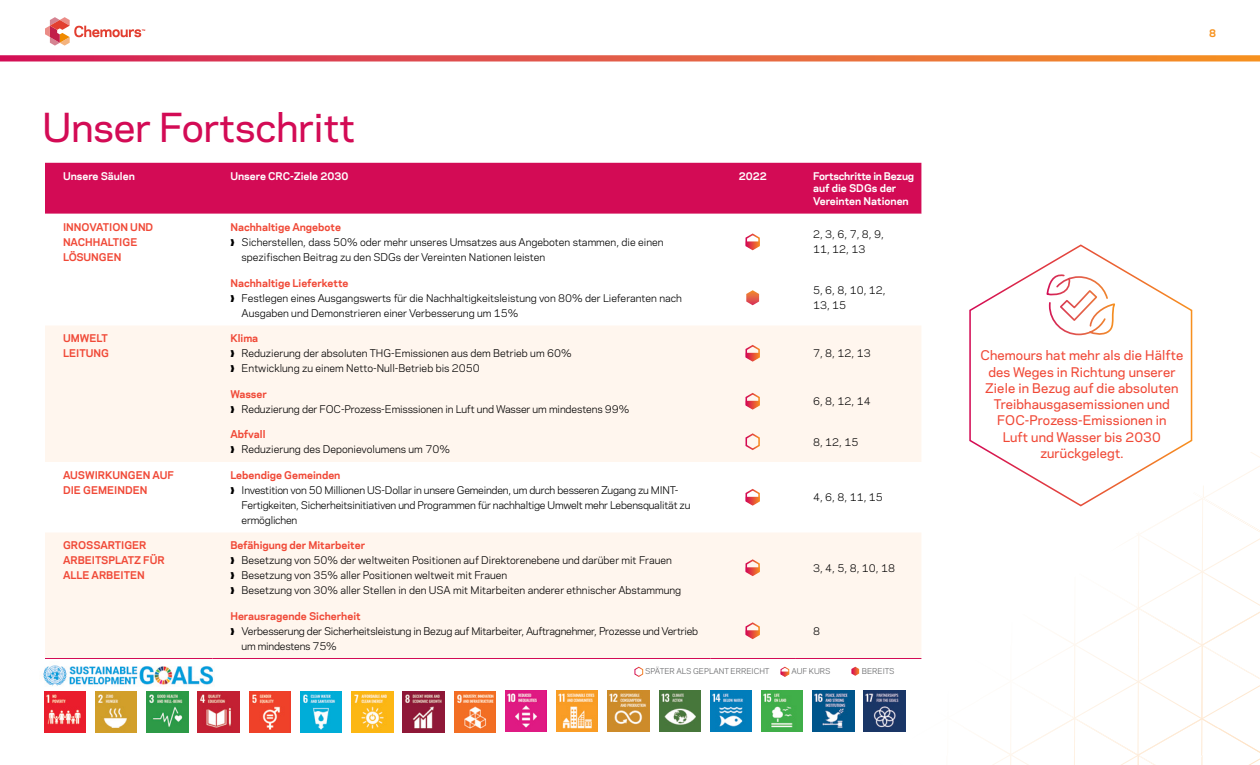
<style>
.page{position:relative;width:1260px;height:765px;background:#fff}
.page>*{position:absolute;margin:0;border:0;box-sizing:border-box;transform-origin:0 0}
.t1{font:500 37.5px "Chemours Sans";color:#d30b55}
.Callout_with_Number{font:500 12.5px/16.2px "Chemours Sans";letter-spacing:.01em;color:#f04937;text-align:center}
.Table_Copy{font:10px/15px "Chemours Sans";color:#000}
.Table_Copy-2{font:10px/15px "Chemours Sans";letter-spacing:-.02em;color:#000}
.Table_Copy-3{font:700 10px/15px "Chemours Sans";color:#f04937}
.Table_Header_Row{font:700 10px/12.5px "Chemours Sans";color:#fff}
.t2{font:700 10px "Chemours Sans";color:#f7921e}
.Footnote{font:7.5px "Chemours Sans";color:#636466}
</style>
<div class="page">
<svg style="left:812px;top:452px;width:448px;height:313px"></svg>
<div style="left:45px;top:163px;width:876px;height:51px;background:#d30b55"></div>
<svg style="left:45px;top:326px;width:876px;height:332px;fill:#fff6ee"></svg>
<hr style="left:45px;top:658px;width:167px;height:1px;background:#d30b55">
<hr style="left:212px;top:658px;width:498px;height:1px;background:#d30b55">
<hr style="left:710px;top:658px;width:85px;height:1px;background:#d30b55">
<hr style="left:795px;top:658px;width:126px;height:1px;background:#d30b55">
<svg style="left:745px;top:233px;width:15px;height:18px"></svg>
<svg style="left:746px;top:290px;width:13px;height:15px"></svg>
<svg style="left:744px;top:344px;width:17px;height:19px"></svg>
<svg style="left:744px;top:392px;width:17px;height:19px"></svg>
<svg style="left:744px;top:432px;width:17px;height:19px"></svg>
<svg style="left:744px;top:488px;width:17px;height:19px"></svg>
<svg style="left:744px;top:558px;width:17px;height:19px"></svg>
<svg style="left:744px;top:621px;width:17px;height:19px"></svg>
<svg style="left:780px;top:666px;width:10px;height:11px"></svg>
<svg style="left:851px;top:667px;width:8px;height:9px"></svg>
<svg style="left:634px;top:666px;width:10px;height:11px"></svg>
<img style="left:44px;top:691px;width:42px;height:42px">
<img style="left:95px;top:691px;width:42px;height:42px">
<img style="left:147px;top:691px;width:41px;height:42px">
<img style="left:198px;top:691px;width:41px;height:42px">
<img style="left:249px;top:691px;width:42px;height:42px">
<img style="left:300px;top:691px;width:42px;height:42px">
<img style="left:352px;top:691px;width:41px;height:42px">
<img style="left:403px;top:691px;width:41px;height:42px">
<img style="left:454px;top:691px;width:42px;height:42px">
<img style="left:505px;top:690px;width:42px;height:42px">
<img style="left:557px;top:690px;width:41px;height:42px">
<img style="left:608px;top:690px;width:41px;height:42px">
<img style="left:659px;top:690px;width:41px;height:42px">
<img style="left:710px;top:690px;width:42px;height:42px">
<img style="left:762px;top:690px;width:41px;height:42px">
<img style="left:813px;top:690px;width:41px;height:42px">
<img style="left:864px;top:690px;width:41px;height:42px">
<img style="left:43px;top:665px;width:170px;height:21px">
<svg style="left:968px;top:244px;width:225px;height:263px"></svg>
<svg style="left:1045px;top:274px;width:72px;height:62px"></svg>
<svg style="left:45px;top:17px;width:100px;height:29px"></svg>
<svg style="left:0;top:55px;width:1260px;height:7px"></svg>
<h1 class="t1" style="left:42px;top:100px;width:314px">Unser Fortschritt</h1>
<p class="Table_Header_Row" style="left:63px;top:169px;width:73px">Unsere Säulen</p>
<p class="Table_Header_Row" style="left:230px;top:169px;width:120px">Unsere CRC-Ziele 2030</p>
<p class="Table_Header_Row" style="left:739px;top:169px;width:29px">2022</p>
<p class="Table_Header_Row" style="left:813px;top:169px;width:103px">Fortschritte in Bezug auf die SDGs der<br>Vereinten Nationen</p>
<p class="Table_Copy-3" style="left:63px;top:219px;width:92px">INNOVATION UND<br>NACHHALTIGE<br>LÖSUNGEN</p>
<p class="Table_Copy-3" style="left:230px;top:219px;width:112px">Nachhaltige Angebote</p>
<p class="Table_Copy" style="left:242px;top:234px;width:423px;text-indent:-11px">❱ Sicherstellen, dass 50% oder mehr unseres Umsatzes aus Angeboten stammen, die einen spezifischen Beitrag zu den SDGs der Vereinten Nationen leisten</p>
<p class="Table_Copy" style="left:813px;top:227px;width:72px">2, 3, 6, 7, 8, 9,<br>11, 12, 13</p>
<p class="Table_Copy-3" style="left:230px;top:275px;width:120px">Nachhaltige Lieferkette</p>
<p class="Table_Copy" style="left:242px;top:290px;width:442px;text-indent:-11px">❱ Festlegen eines Ausgangswerts für die Nachhaltigkeitsleistung von 80% der Lieferanten nach<br>Ausgaben und Demonstrieren einer Verbesserung um 15%</p>
<p class="Table_Copy" style="left:813px;top:282px;width:74px">5, 6, 8, 10, 12,<br>13, 15</p>
<p class="Table_Copy-3" style="left:63px;top:331px;width:48px">UMWELT<br>LEITUNG</p>
<p class="Table_Copy-3" style="left:230px;top:330px;width:29px">Klima</p>
<p class="Table_Copy" style="left:230px;top:345px;width:343px">❱ Reduzierung der absoluten THG-Emissionen aus dem Betrieb um 60%</p>
<p class="Table_Copy" style="left:230px;top:360px;width:251px">❱ Entwicklung zu einem Netto-Null-Betrieb bis 2050</p>
<p class="Table_Copy-3" style="left:230px;top:386px;width:38px">Wasser</p>
<p class="Table_Copy" style="left:230px;top:401px;width:400px">❱ Reduzierung der FOC-Prozess-Emisssionen in Luft und Wasser um mindestens 99%</p>
<p class="Table_Copy-3" style="left:230px;top:426px;width:37px">Abfvall</p>
<p class="Table_Copy" style="left:230px;top:441px;width:221px">❱ Reduzierung des Deponievolumens um 70%</p>
<p class="Table_Copy" style="left:813px;top:345px;width:59px">7, 8, 12, 13</p>
<p class="Table_Copy" style="left:813px;top:393px;width:59px">6, 8, 12, 14</p>
<p class="Table_Copy" style="left:813px;top:434px;width:47px">8, 12, 15</p>
<p class="Table_Copy-3" style="left:63px;top:467px;width:112px">AUSWIRKUNGEN AUF<br>DIE GEMEINDEN</p>
<p class="Table_Copy-3" style="left:230px;top:467px;width:112px">Lebendige Gemeinden</p>
<p class="Table_Copy-2" style="left:242px;top:482px;width:450px;text-indent:-11px">❱ Investition von 50 Millionen US-Dollar in unsere Gemeinden, um durch besseren Zugang zu MINT-<br>Fertigkeiten, Sicherheitsinitiativen und Programmen für nachhaltige Umwelt mehr Lebensqualität zu ermöglichen</p>
<p class="Table_Copy" style="left:813px;top:489px;width:71px">4, 6, 8, 11, 15</p>
<p class="Table_Copy-3" style="left:63px;top:538px;width:103px">GROSSARTIGER<br>ARBEITSPLATZ FÜR<br>ALLE ARBEITEN</p>
<p class="Table_Copy-3" style="left:230px;top:537px;width:136px">Befähigung der Mitarbeiter</p>
<p class="Table_Copy" style="left:230px;top:552px;width:443px">❱ Besetzung von 50% der weltweiten Positionen auf Direktorenebene und darüber mit Frauen</p>
<p class="Table_Copy" style="left:230px;top:567px;width:278px">❱ Besetzung von 35% aller Positionen weltweit mit Frauen</p>
<p class="Table_Copy" style="left:230px;top:582px;width:452px">❱ Besetzung von 30% aller Stellen in den USA mit Mitarbeiten anderer ethnischer Abstammung</p>
<p class="Table_Copy" style="left:813px;top:560px;width:83px">3, 4, 5, 8, 10, 18</p>
<p class="Table_Copy-3" style="left:230px;top:608px;width:132px">Herausragende Sicherheit</p>
<p class="Table_Copy-2" style="left:242px;top:623px;width:458px;text-indent:-11px">❱ Verbesserung der Sicherheitsleistung in Bezug auf Mitarbeiter, Auftragnehmer, Prozesse und Vertrieb um mindestens 75%</p>
<p class="Table_Copy" style="left:813px;top:623px;width:8px">8</p>
<p class="Footnote" style="left:645px;top:666px;width:126px">SPÄTER ALS GEPLANT ERREICHT</p>
<p class="Footnote" style="left:791px;top:666px;width:41px">AUF KURS</p>
<p class="Footnote" style="left:862px;top:665px;width:34px">BEREITS</p>
<p class="t2" style="left:1209px;top:25px;width:8px">8</p>
<p class="Callout_with_Number" style="left:980px;top:347px;width:204px">Chemours hat mehr als die Hälfte des Weges in Richtung unserer<br>Ziele in Bezug auf die absoluten<br>Treibhausgasemissionen und<br>FOC-Prozess-Emissionen in<br>Luft und Wasser bis 2030 zurückgelegt.</p>
</div>
